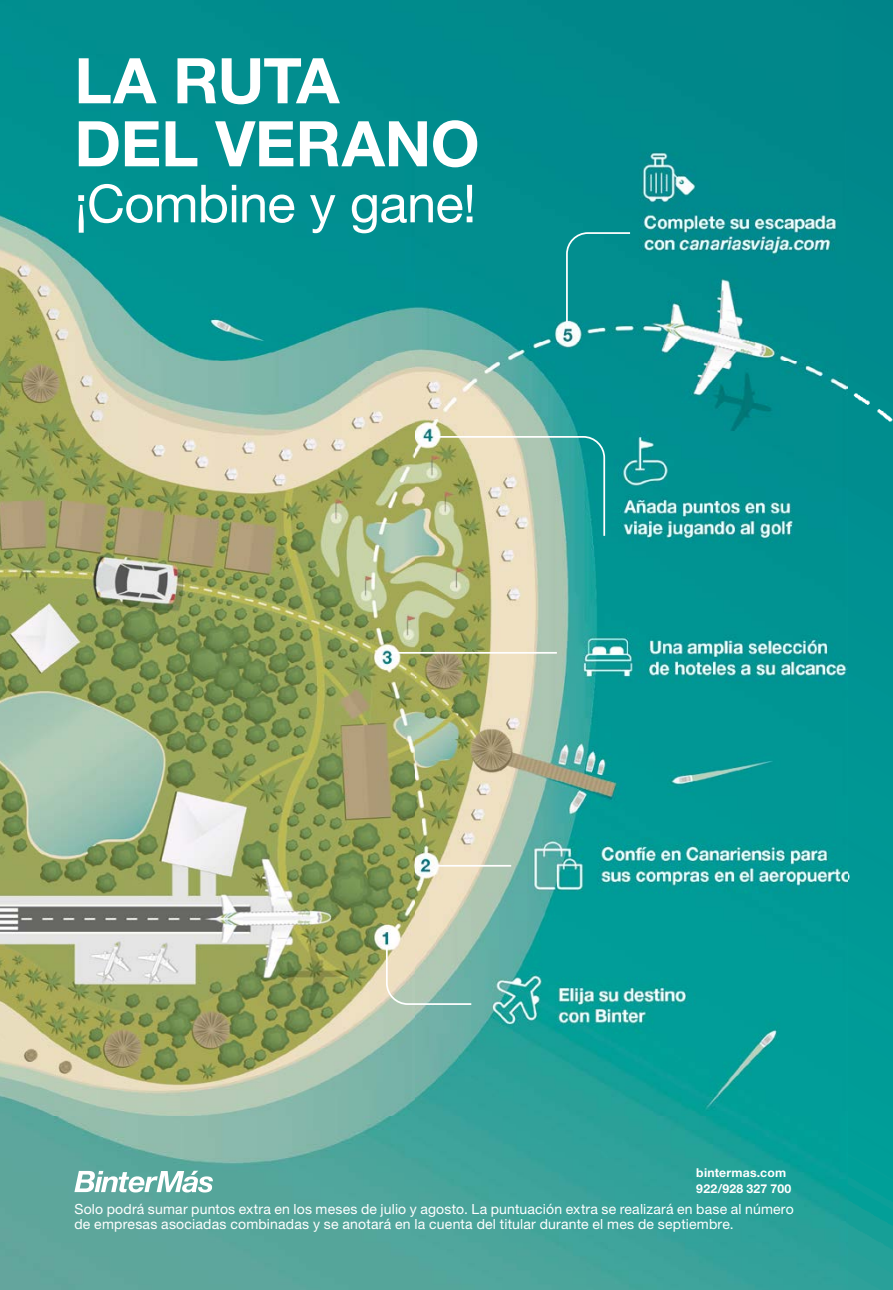
<style>
.page{position:relative;width:893px;height:1290px;background:#fff}
.page>*{position:absolute;margin:0;border:0;box-sizing:border-box;transform-origin:0 0}
.t1{font:700 63px/63px "Helvetica Neue LT Std";letter-spacing:-.005em;color:#fff}
.t2{font:52.5px "Helvetica Neue LT Std";letter-spacing:-.015em;color:#fff}
.t3{font:14px/15.8px "Helvetica Neue LT Std";letter-spacing:.015em;color:#fff}
.t4{font:700 12.25px/15.8px "Helvetica Neue LT Std";letter-spacing:.015em;color:#fff}
</style>
<div class="page">
<img style="left:0;top:0;width:893px;height:1290px">
<svg style="left:74px;top:1171px;width:139px;height:21px"></svg>
<div style="left:565px;top:231px;width:67px;height:93px;background:#028e8f"></div>
<svg style="left:433px;top:435px;width:173px;height:102px;background:#9abd9f"></svg>
<svg style="left:385px;top:944px;width:88px;height:62px;background:#b3cab7"></svg>
<hr style="left:437px;top:865px;width:74px;height:2px;background:#fff">
<hr style="left:391px;top:652px;width:166px;height:2px;background:#fff">
<p class="t1" style="left:74px;top:48px;width:407px">LA RUTA<br>DEL VERANO</p>
<p class="t2" style="left:74px;top:172px;width:403px">¡Combine y gane!</p>
<p class="t4" style="left:696px;top:1164px;width:97px">bintermas.com<br>922/928 327 700</p>
<p class="t3" style="left:74px;top:1200px;width:721px">Solo podrá sumar puntos extra en los meses de julio y agosto. La puntuación extra se realizará en base al número de empresas asociadas combinadas y se anotará en la cuenta del titular durante el mes de septiembre.</p>
</div>
